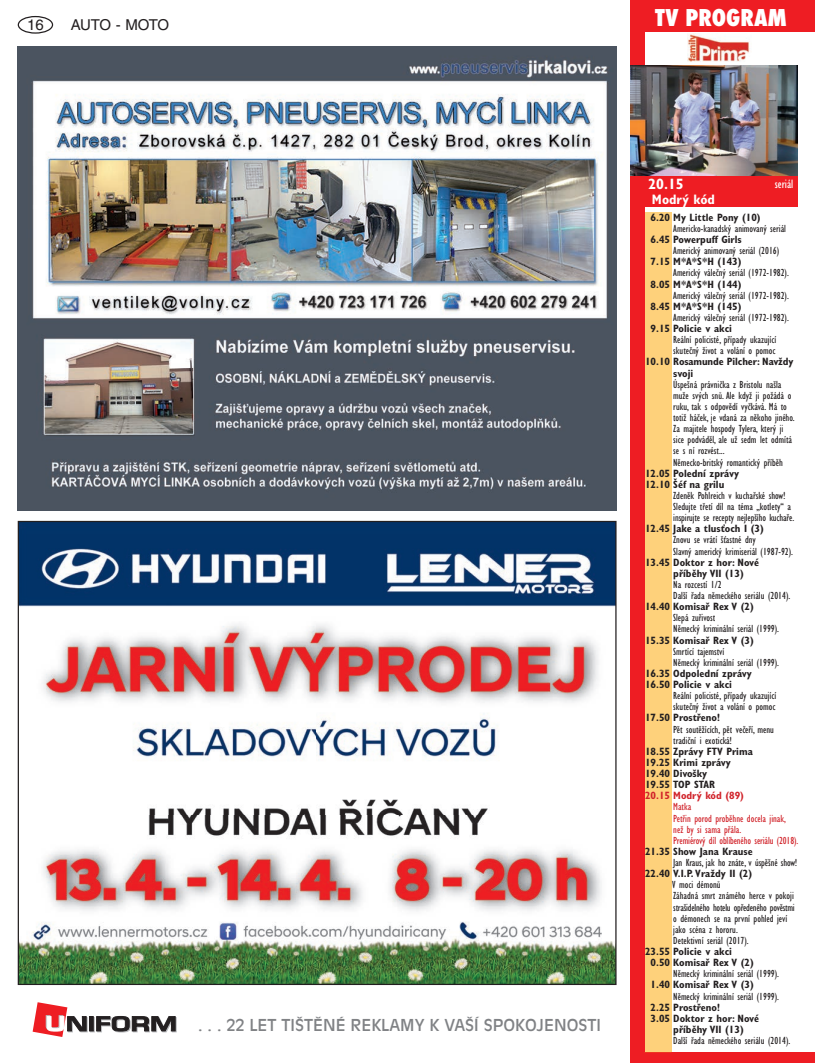
<style>
.page{position:relative;width:815px;height:1063px;background:#fff}
.page>*{position:absolute;margin:0;border:0;box-sizing:border-box;transform-origin:0 0}
.t1{font:800 condensed 22.5px "Futura";color:#fff}
.t2{font:16.25px "Antique Olive CE";color:#808285}
.t3{font:15px "Helvetica CE";letter-spacing:-.04em;color:#231f20}
.t4{font:700 condensed 15px "Gill Sans CE";color:#fff}
.t5{font:700 condensed 13.75px "Gill Sans CE";color:#fff}
.t6{font:condensed 12.5px "Gill Sans CE";color:#fff}
.t7{font:condensed 10.62px/11.1px "Gill Sans CE";color:#231f20}
.t8{font:700 condensed 10.62px/11.1px "Gill Sans CE";color:#231f20}
.t9{font:condensed 10.62px/11.1px "Gill Sans CE";color:#d1232a}
.t10{font:700 condensed 10.62px "Gill Sans CE";color:#d1232a}
</style>
<div class="page">
<div style="left:18px;top:16px;width:35px;height:18px;border:1px solid #231f20;border-radius:50%"></div>
<div style="left:90px;top:1017px;width:5px;height:15px;border:1px solid #bcbdc0"></div>
<hr style="left:89px;top:1017px;width:4px;height:14px;background:#231f20">
<div style="left:89px;top:1016px;width:5px;height:15px;border:1px solid #231f20"></div>
<svg style="left:96px;top:1016px;width:81px;height:16px"></svg>
<svg style="left:33px;top:1002px;width:55px;height:35px"></svg>
<img style="left:18px;top:46px;width:599px;height:464px">
<div style="left:631px;top:0;width:184px;height:32px;background:#ee1d23"></div>
<div style="left:631px;top:175px;width:166px;height:32px;background:#ee1d23"></div>
<img style="left:687px;top:33px;width:63px;height:29px">
<div style="left:631px;top:0;width:14px;height:1063px;background:#ee1d23"></div>
<div style="left:631px;top:1052px;width:184px;height:11px;background:#ee1d23"></div>
<div style="left:645px;top:213px;width:26px;height:839px;background:#fed17b"></div>
<img style="left:631px;top:66px;width:166px;height:109px">
<img style="left:20px;top:523px;width:595px;height:460px">
<h3 class="t3" style="left:27px;top:16px;width:18px">16</h3>
<h3 class="t3" style="left:71px;top:16px;width:100px">AUTO - MOTO</h3>
<h1 class="t1" style="left:655px;top:2px;width:133px">TV PROGRAM</h1>
<h2 class="t2" style="left:198px;top:1016px;width:405px">. . . 22 LET TIŠTĚNÉ REKLAMY K VAŠÍ SPOKOJENOSTI</h2>
<h3 class="t4" style="left:648px;top:175px;width:37px">20.15</h3>
<p class="t5" style="left:652px;top:191px;width:64px">Modrý kód</p>
<p class="t6" style="left:775px;top:176px;width:20px">seriál</p>
<p class="t8" style="left:651px;top:212px;width:112px">6.20 My Little Pony (10)</p>
<p class="t7" style="left:673px;top:223px;width:114px">Americko-kanadský animovaný seriál</p>
<p class="t8" style="left:651px;top:234px;width:93px">6.45 Powerpuff Girls</p>
<p class="t7" style="left:673px;top:245px;width:107px">Americký animovaný seriál (2016)</p>
<p class="t8" style="left:651px;top:256px;width:92px">7.15 M*A*S*H (143)</p>
<p class="t7" style="left:673px;top:267px;width:117px">Americký válečný seriál (1972-1982).</p>
<p class="t8" style="left:651px;top:279px;width:92px">8.05 M*A*S*H (144)</p>
<p class="t7" style="left:673px;top:290px;width:117px">Americký válečný seriál (1972-1982).</p>
<p class="t8" style="left:651px;top:301px;width:92px">8.45 M*A*S*H (145)</p>
<p class="t7" style="left:673px;top:312px;width:117px">Americký válečný seriál (1972-1982).</p>
<p class="t8" style="left:651px;top:323px;width:83px">9.15 Policie v akci</p>
<p class="t7" style="left:673px;top:334px;width:105px">Reální policisté, případy ukazující skutečný život a volání o pomoc</p>
<p class="t8" style="left:673px;top:356px;width:122px;text-indent:-28px">10.10 Rosamunde Pilcher: Navždy svoji</p>
<p class="t7" style="left:673px;top:379px;width:123px">Úspešná právnička z Bristolu našla muže svých snů. Ale když ji požádá o ruku, tak s odpovědí vyčkává. Má to totiž háček, je vdaná za někoho jiného.<br>Za majitele hospody Tylera, který ji sice podváděl, ale už sedm let odmítá se s ní rozvést...<br>Německo-britský romantický příběh</p>
<p class="t8" style="left:645px;top:468px;width:96px">12.05 Polední zprávy<br>12.10 Šéf na grilu</p>
<p class="t7" style="left:673px;top:490px;width:123px">Zdeněk Pohlreich v kuchařské show!<br>Sledujte třetí díl na téma „kotlety“ a inspirujte se recepty nejlepšího kuchaře.</p>
<p class="t8" style="left:645px;top:523px;width:120px">12.45 Jake a tlusťoch I (3)</p>
<p class="t7" style="left:673px;top:534px;width:121px">Znovu se vrátí šťastné dny<br>Slavný americký krimiseriál (1987-92).</p>
<p class="t8" style="left:673px;top:557px;width:87px;text-indent:-28px">13.45 Doktor z hor: Nové příběhy VII (13)</p>
<p class="t7" style="left:673px;top:579px;width:119px">Na rozcestí 1/2<br>Další řada německého seriálu (2014).</p>
<p class="t8" style="left:645px;top:601px;width:110px">14.40 Komisař Rex V (2)</p>
<p class="t7" style="left:673px;top:612px;width:107px">Slepá zuřivost<br>Německý kriminální seriál (1999).</p>
<p class="t8" style="left:645px;top:634px;width:110px">15.35 Komisař Rex V (3)</p>
<p class="t7" style="left:673px;top:646px;width:107px">Smrtící tajemství<br>Německý kriminální seriál (1999).</p>
<p class="t8" style="left:645px;top:668px;width:108px">16.35 Odpolední zprávy<br>16.50 Policie v akci</p>
<p class="t7" style="left:673px;top:690px;width:105px">Reální policisté, případy ukazující skutečný život a volání o pomoc</p>
<p class="t8" style="left:645px;top:712px;width:76px">17.50 Prostřeno!</p>
<p class="t7" style="left:673px;top:723px;width:102px">Pět soutěžících, pět večeří, menu tradiční i exotická!</p>
<p class="t8" style="left:645px;top:746px;width:109px">18.55 Zprávy FTV Prima<br>19.25 Krimi zprávy<br>19.40 Divošky<br>19.55 TOP STAR</p>
<p class="t10" style="left:645px;top:789px;width:100px">20.15 Modrý kód (89)</p>
<p class="t9" style="left:673px;top:801px;width:127px">Matka<br>Petřin porod proběhne docela jinak, než by si sama přála.<br>Premiérový díl oblíbeného seriálu (2018).</p>
<p class="t8" style="left:645px;top:846px;width:109px">21.35 Show Jana Krause</p>
<p class="t7" style="left:673px;top:857px;width:126px">Jan Kraus, jak ho znáte, v úspěšné show!</p>
<p class="t8" style="left:645px;top:868px;width:109px">22.40 V.I.P. Vraždy II (2)</p>
<p class="t7" style="left:672px;top:879px;width:124px">V moci démonů<br>Záhadná smrt známého herce v pokoji strašidelného hotelu opředeného pověstmi o démonech se na první pohled jeví jako scéna z hororu.<br>Detektivní seriál (2017).</p>
<p class="t8" style="left:651px;top:946px;width:105px;text-indent:-6px">23.55 Policie v akci<br>0.50 Komisař Rex V (2)</p>
<p class="t7" style="left:673px;top:968px;width:107px">Německý kriminální seriál (1999).</p>
<p class="t8" style="left:651px;top:979px;width:105px">1.40 Komisař Rex V (3)</p>
<p class="t7" style="left:673px;top:990px;width:107px">Německý kriminální seriál (1999).</p>
<p class="t8" style="left:651px;top:1002px;width:71px">2.25 Prostřeno!</p>
<p class="t8" style="left:651px;top:1013px;width:110px">3.05 Doktor z hor: Nové</p>
<p class="t8" style="left:673px;top:1024px;width:72px">příběhy VII (13)</p>
<p class="t7" style="left:673px;top:1035px;width:119px">Další řada německého seriálu (2014).</p>
</div>
